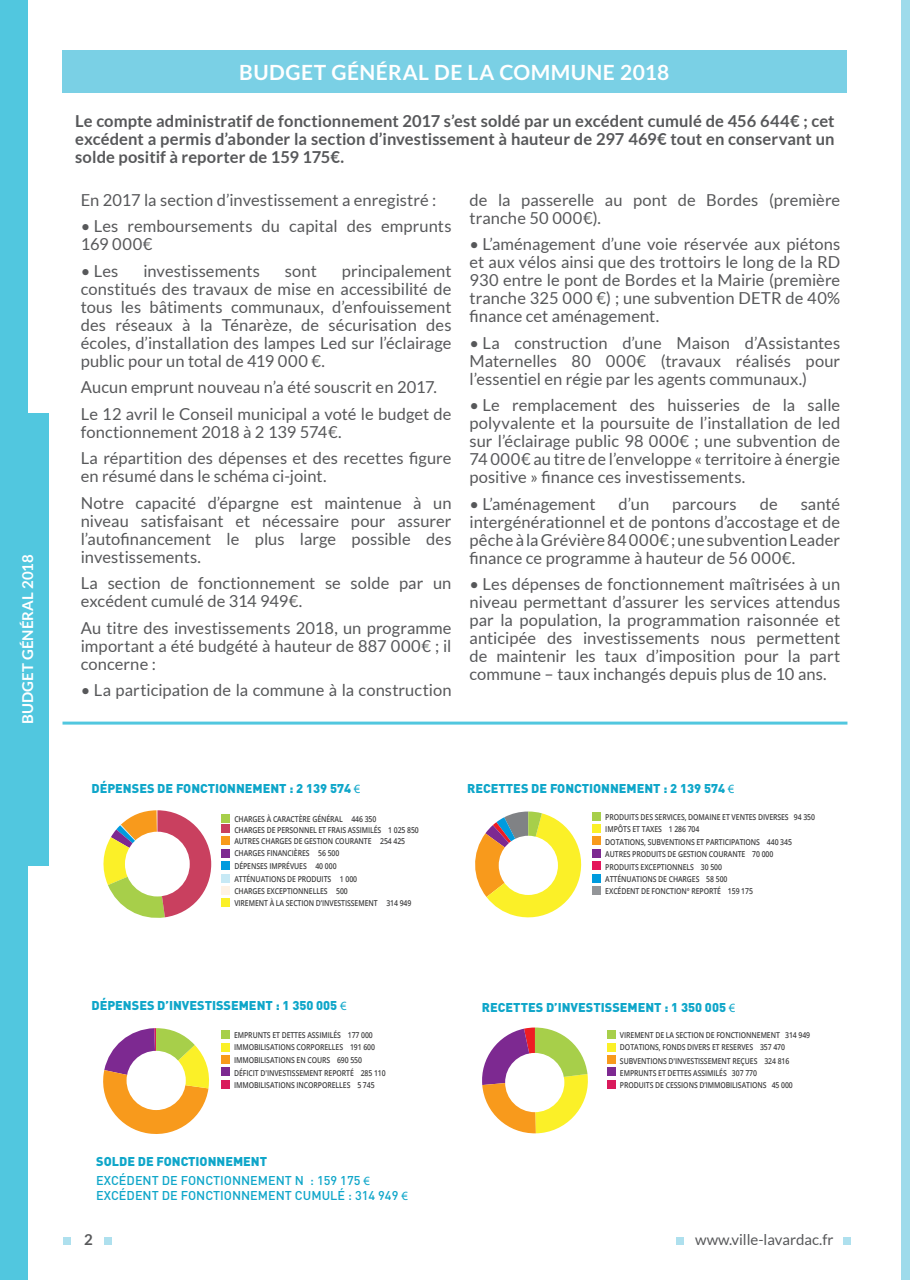
<style>
.page{position:relative;width:910px;height:1280px;background:#fff}
.page>*{position:absolute;margin:0;border:0;box-sizing:border-box;transform-origin:0 0}
.t1{font:700 21px "Lato";letter-spacing:.025em;color:#fff}
.t2{font:16.5px/18px "Lato";letter-spacing:.005em;color:#57585a;text-align:justify}
.t3{font:700 16.5px/18px "Lato";letter-spacing:.005em;color:#57585a;text-align:justify}
.t4{font:700 15px "Lato";letter-spacing:.005em;color:#fff}
.t5{font:15px "Lato";color:#57585a}
.t6{font:700 15px "Lato";color:#57585a}
.t7{font:900 12.6px "DIN";color:#0fa6c9}
.t8{font:500 12.6px/15.1px "DIN";color:#0fa6c9}
.t9{font:600 8.1px/12.1px "Open Sans";letter-spacing:-.01em;color:#3e3e3f;scale:.85 1}
.s1{font-family:"Myriad Pro";font-weight:400}
</style>
<div class="page">
<div style="left:901px;top:0;width:9px;height:1280px;background:#9edbeb"></div>
<div style="left:64px;top:1237px;width:7px;height:7px;background:#aee0ee"></div>
<div style="left:104px;top:1237px;width:7px;height:7px;background:#aee0ee"></div>
<div style="left:676px;top:1237px;width:7px;height:7px;background:#aee0ee"></div>
<div style="left:843px;top:1237px;width:7px;height:7px;background:#aee0ee"></div>
<div style="left:62px;top:50px;width:785px;height:42px;background:#7ad0e5"></div>
<div style="left:0;top:0;width:27px;height:1280px;background:#51c7df"></div>
<div style="left:0;top:413px;width:48px;height:453px;background:#51c7df"></div>
<div style="left:593px;top:812px;width:8px;height:8px;background:#a7cf4a"></div>
<div style="left:593px;top:825px;width:8px;height:8px;background:#fbf028"></div>
<div style="left:593px;top:837px;width:8px;height:8px;background:#f89a1c"></div>
<div style="left:593px;top:849px;width:8px;height:8px;background:#7d2991"></div>
<div style="left:593px;top:862px;width:8px;height:8px;background:#e4155b"></div>
<div style="left:593px;top:874px;width:8px;height:8px;background:#009bde"></div>
<div style="left:593px;top:886px;width:8px;height:8px;background:#939598"></div>
<svg style="left:475px;top:811px;width:107px;height:107px"></svg>
<div style="left:499px;top:836px;width:59px;height:59px;background:#fff;border-radius:50%"></div>
<div style="left:607px;top:1031px;width:9px;height:8px;background:#a7cf4a"></div>
<div style="left:607px;top:1043px;width:9px;height:8px;background:#fbf028"></div>
<div style="left:607px;top:1055px;width:9px;height:8px;background:#f89a1c"></div>
<div style="left:607px;top:1068px;width:9px;height:8px;background:#7d2991"></div>
<svg style="left:482px;top:1027px;width:106px;height:107px"></svg>
<div style="left:505px;top:1053px;width:59px;height:59px;background:#fff;border-radius:50%"></div>
<div style="left:222px;top:1031px;width:8px;height:8px;background:#a7cf4a"></div>
<div style="left:222px;top:1043px;width:8px;height:8px;background:#fbf028"></div>
<div style="left:222px;top:1055px;width:8px;height:8px;background:#f89a1c"></div>
<div style="left:222px;top:1067px;width:8px;height:9px;background:#7d2991"></div>
<div style="left:222px;top:1080px;width:8px;height:8px;background:#d91a5b"></div>
<div style="left:607px;top:1080px;width:9px;height:8px;background:#d91a5b"></div>
<svg style="left:103px;top:1028px;width:106px;height:106px"></svg>
<div style="left:127px;top:1051px;width:59px;height:59px;background:#fff;border-radius:50%"></div>
<div style="left:222px;top:814px;width:8px;height:8px;background:#a7cf4a"></div>
<div style="left:222px;top:825px;width:8px;height:8px;background:#c9405f"></div>
<div style="left:222px;top:837px;width:8px;height:8px;background:#f89a1c"></div>
<div style="left:222px;top:849px;width:8px;height:8px;background:#7d2991"></div>
<div style="left:222px;top:861px;width:8px;height:8px;background:#009bde"></div>
<div style="left:222px;top:874px;width:8px;height:8px;background:#c7e9f5"></div>
<div style="left:222px;top:886px;width:8px;height:8px;background:#fef2e5"></div>
<div style="left:222px;top:898px;width:8px;height:8px;background:#fbf028"></div>
<svg style="left:103px;top:810px;width:108px;height:108px"></svg>
<div style="left:125px;top:832px;width:65px;height:64px;background:#fff;border-radius:50%"></div>
<hr style="left:63px;top:722px;width:784px;height:3px;background:#51c7df">
<p class="t4" style="left:21px;top:783px;width:288px;rotate:-90deg">PRÉSENTATION DU CONSEIL MUNICIPAL</p>
<p class="t4" style="left:19px;top:724px;width:171px;rotate:-90deg">BUDGET GÉNÉRAL 2018</p>
<p class="t1" style="left:239px;top:60px;width:431px">BUDGET GÉNÉRAL DE LA COMMUNE 2018</p>
<p class="t3" style="left:75px;top:112px;width:761px">Le compte administratif de fonctionnement 2017 s’est soldé par un excédent cumulé de 456 644€ ; cet excédent a permis d’abonder la section d’investissement à hauteur de 297 469€ tout en conservant un solde positif à reporter de 159 175€.</p>
<p class="t2" style="left:81px;top:191px;width:357px">En 2017 la section d’investissement a enregistré :</p>
<p class="t2" style="left:81px;top:217px;width:372px">• Les remboursements du capital des emprunts<br>169 000€</p>
<p class="t2" style="left:81px;top:262px;width:39px">• Les</p>
<p class="t2" style="left:143px;top:262px;width:118px">investissements</p>
<p class="t2" style="left:285px;top:262px;width:33px">sont</p>
<p class="t2" style="left:81px;top:262px;width:372px;text-indent:261px">principalement constitués des travaux de mise en accessibilité de tous les bâtiments communaux, d’enfouissement des réseaux à la Ténarèze, de sécurisation des écoles, d’installation des lampes Led sur l’éclairage public pour un total de 419 000 €.</p>
<p class="t2" style="left:81px;top:374px;width:372px;line-height:26.5px">Aucun emprunt nouveau n’a été souscrit en 2017.<br>Le 12 avril le Conseil municipal a voté le budget de</p>
<p class="t2" style="left:81px;top:418px;width:372px;line-height:26.5px">fonctionnement 2018 à 2 139 574€.<br>La répartition des dépenses et des recettes figure</p>
<p class="t2" style="left:81px;top:463px;width:372px;line-height:26.5px">en résumé dans le schéma ci-joint.<br>Notre capacité d’épargne est maintenue à un</p>
<p class="t2" style="left:81px;top:512px;width:372px">niveau satisfaisant et nécessaire pour assurer l’autofinancement le plus large possible des investissements.</p>
<p class="t2" style="left:81px;top:574px;width:372px">La section de fonctionnement se solde par un excédent cumulé de 314 949€.</p>
<p class="t2" style="left:81px;top:619px;width:372px">Au titre des investissements 2018, un programme important a été budgété à hauteur de 887 000€ ; il concerne :</p>
<p class="t2" style="left:81px;top:681px;width:372px">• La participation de la commune à la construction</p>
<p class="t2" style="left:469px;top:191px;width:372px">de la passerelle au pont de Bordes (première tranche 50 000€).</p>
<p class="t2" style="left:469px;top:235px;width:372px">• L’aménagement d’une voie réservée aux piétons et aux vélos ainsi que des trottoirs le long de la RD 930 entre le pont de Bordes et la Mairie (première tranche 325 000 €) ; une subvention DETR de 40% finance cet aménagement.</p>
<p class="t2" style="left:469px;top:334px;width:372px">• La construction d’une Maison d’Assistantes Maternelles 80 000€ (travaux réalisés pour l’essentiel en régie par les agents communaux.)</p>
<p class="t2" style="left:469px;top:396px;width:372px">• Le remplacement des huisseries de la salle polyvalente et la poursuite de l’installation de led sur l’éclairage public 98 000€ ; une subvention de 74 000€ au titre de l’enveloppe « territoire à énergie positive » finance ces investissements.</p>
<p class="t2" style="left:469px;top:495px;width:128px">• L’aménagement</p>
<p class="t2" style="left:619px;top:495px;width:32px">d’un</p>
<p class="t2" style="left:672px;top:495px;width:66px">parcours</p>
<p class="t2" style="left:760px;top:495px;width:19px">de</p>
<p class="t2" style="left:469px;top:495px;width:372px;text-indent:331px">santé intergénérationnel et de pontons d’accostage et de pêche à la Grévière 84 000€ ; une subvention Leader finance ce programme à hauteur de 56 000€.</p>
<p class="t2" style="left:469px;top:575px;width:372px">• Les dépenses de fonctionnement maîtrisées à un niveau permettant d’assurer les services attendus par la population, la programmation raisonnée et anticipée des investissements nous permettent de maintenir les taux d’imposition pour la part commune – taux inchangés depuis plus de 10 ans.</p>
<p class="t7" style="left:91px;top:780px;width:270px">DÉPENSES DE FONCTIONNEMENT : 2 139 574 <span class="s1">€</span></p>
<p class="t7" style="left:467px;top:780px;width:269px">RECETTES DE FONCTIONNEMENT : 2 139 574 <span class="s1">€</span></p>
<p class="t9" style="left:234px;top:813px;width:219px;line-height:11.2px">CHARGES À CARACTÈRE GÉNÉRAL 446 350<br>CHARGES DE PERSONNEL ET FRAIS ASSIMILÉS 1 025 850</p>
<p class="t9" style="left:234px;top:860px;width:122px">DÉPENSES IMPRÉVUES 40 000</p>
<p class="t9" style="left:234px;top:835px;width:202px">AUTRES CHARGES DE GESTION COURANTE 254 425</p>
<p class="t9" style="left:234px;top:873px;width:210px">ATTÉNUATIONS DE PRODUITS 1 000<br>CHARGES EXCEPTIONNELLES 500<br>VIREMENT À LA SECTION D’INVESTISSEMENT 314 949</p>
<p class="t9" style="left:234px;top:847px;width:125px">CHARGES FINANCIÈRES 56 500</p>
<p class="t9" style="left:605px;top:810px;width:248px">PRODUITS DES SERVICES, DOMAINE ET VENTES DIVERSES 94 350</p>
<p class="t9" style="left:605px;top:823px;width:112px">IMPÔTS ET TAXES 1 286 704</p>
<p class="t9" style="left:605px;top:836px;width:221px">DOTATIONS, SUBVENTIONS ET PARTICIPATIONS 440 345</p>
<p class="t9" style="left:605px;top:848px;width:199px">AUTRES PRODUITS DE GESTION COURANTE 70 000</p>
<p class="t9" style="left:605px;top:873px;width:175px">ATTÉNUATIONS DE CHARGES 58 500<br>EXCÉDENT DE FONCTION° REPORTÉ 159 175</p>
<p class="t9" style="left:605px;top:860px;width:139px">PRODUITS EXCEPTIONNELS 30 500</p>
<p class="t7" style="left:91px;top:997px;width:257px">DÉPENSES D’INVESTISSEMENT : 1 350 005 <span class="s1">€</span></p>
<p class="t9" style="left:234px;top:1041px;width:167px">IMMOBILISATIONS CORPORELLES 191 600</p>
<p class="t7" style="left:482px;top:999px;width:255px">RECETTES D’INVESTISSEMENT : 1 350 005 <span class="s1">€</span></p>
<p class="t9" style="left:234px;top:1029px;width:165px">EMPRUNTS ET DETTES ASSIMILÉS 177 000</p>
<p class="t9" style="left:234px;top:1066px;width:180px">DÉFICIT D'INVESTISSEMENT REPORTÉ 285 110</p>
<p class="t9" style="left:620px;top:1029px;width:225px">VIREMENT DE LA SECTION DE FONCTIONNEMENT 314 949</p>
<p class="t9" style="left:620px;top:1066px;width:163px">EMPRUNTS ET DETTES ASSIMILÉS 307 770</p>
<p class="t9" style="left:620px;top:1041px;width:196px">DOTATIONS, FONDS DIVERS ET RESERVES 357 470</p>
<p class="t9" style="left:234px;top:1054px;width:152px">IMMOBILISATIONS EN COURS 690 550</p>
<p class="t9" style="left:234px;top:1079px;width:167px">IMMOBILISATIONS INCORPORELLES 5 745</p>
<p class="t9" style="left:620px;top:1079px;width:205px">PRODUITS DE CESSIONS D’IMMOBILISATIONS 45 000</p>
<p class="t9" style="left:620px;top:1054px;width:201px">SUBVENTIONS D'INVESTISSEMENT REÇUES 324 816</p>
<p class="t7" style="left:96px;top:1153px;width:172px">SOLDE DE FONCTIONNEMENT</p>
<p class="t8" style="left:96px;top:1172px;width:313px">EXCÉDENT DE FONCTIONNEMENT N : 159 175 <span class="s1">€<br></span>EXCÉDENT DE FONCTIONNEMENT CUMULÉ : 314 949 <span class="s1">€</span></p>
<p class="t6" style="left:84px;top:1231px;width:10px">2</p>
<p class="t5" style="left:695px;top:1231px;width:140px">www.ville-lavardac.fr</p>
</div>
